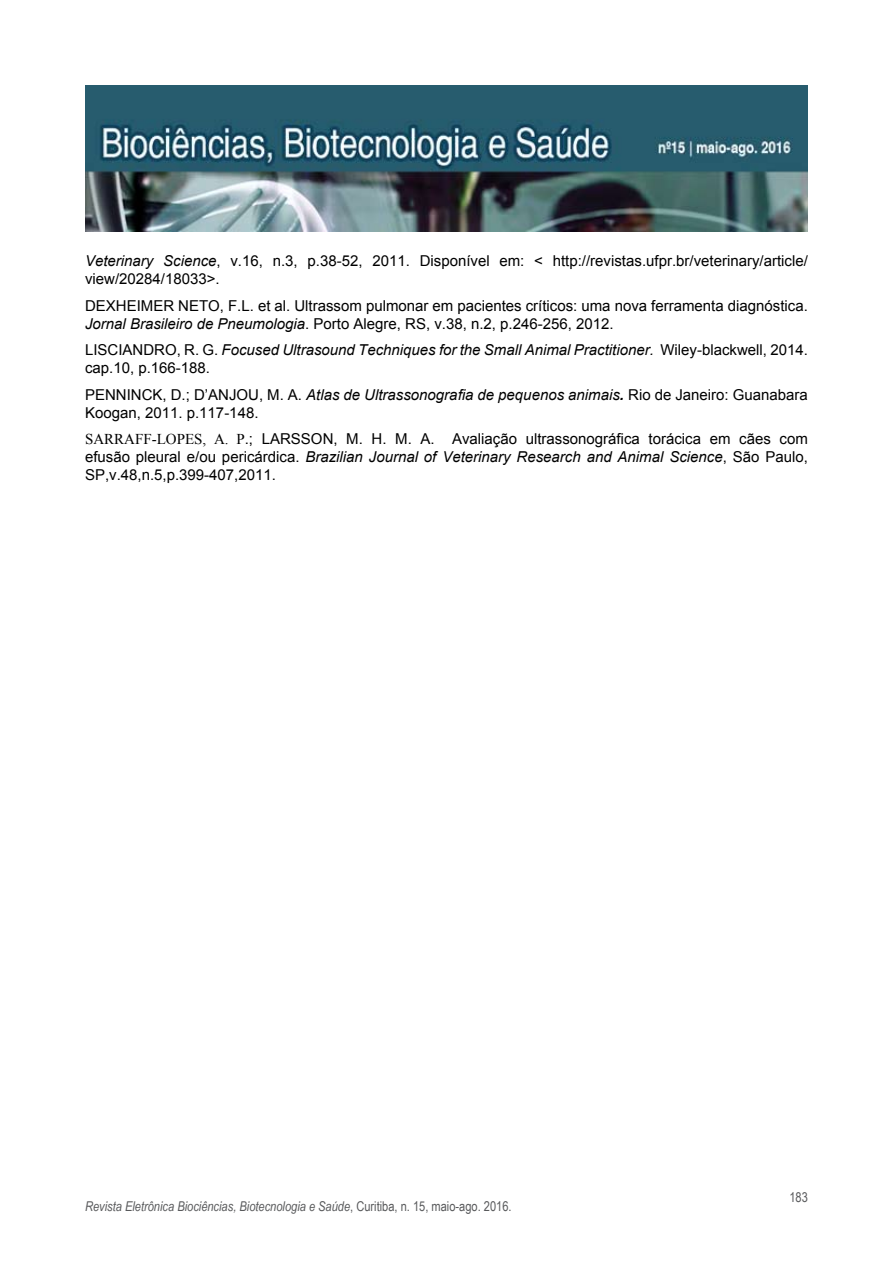
<style>
.page{position:relative;width:893px;height:1263px;background:#fff}
.page>*{position:absolute;margin:0;border:0;box-sizing:border-box;transform-origin:0 0}
.t1{font:15px/18px "Arial";color:#000}
.t2{font:italic 15px/18px "Arial";color:#000}
.t3{font:italic 13.5px "Arial Narrow";color:#58595b}
.t4{font:13.5px "Arial Narrow";color:#58595b}
.s1{font-style:italic}
.s2{font-style:normal}
.s3{font-weight:700;font-style:italic}
.s4{font-family:"Times New Roman"}
</style>
<div class="page">
<img style="left:85px;top:85px;width:723px;height:146px">
<p class="t1" style="left:85px;top:252px;width:724px"><span class="s1">Veterinary Science</span>, v.16, n.3, p.38-52, 2011. Disponível em: &lt; http://revistas.ufpr.br/veterinary/article/ view/20284/18033&gt;.</p>
<p class="t1" style="left:85px;top:296px;width:724px">DEXHEIMER NETO, F.L. et al. Ultrassom pulmonar em pacientes críticos: uma nova ferramenta diagnóstica.<br><span class="s1">Jornal Brasileiro de Pneumologia</span>. Porto Alegre, RS, v.38, n.2, p.246-256, 2012.</p>
<p class="t2" style="left:85px;top:341px;width:724px"><span class="s2">LISCIANDRO, R. G.</span> Focused Ultrasound Techniques for the Small Animal Practitioner. <span class="s2">Wiley-blackwell, 2014. cap.10, p.166-188.</span></p>
<p class="t1" style="left:85px;top:385px;width:724px">PENNINCK, D.; D’ANJOU, M. A. <span class="s1">Atlas de Ultrassonografia de pequenos animais</span><span class="s3">.</span> Rio de Janeiro: Guanabara<br>Koogan, 2011. p.117-148.</p>
<p class="t1" style="left:85px;top:430px;width:724px;text-align:justify"><span class="s4">SARRAFF-LOPES, A. P</span>.; LARSSON, M. H. M. A. Avaliação ultrassonográfica torácica em cães com efusão pleural e/ou pericárdica. <span class="s1">Brazilian Journal of Veterinary Research and Animal Science</span>, São Paulo, SP,v.48,n.5,p.399-407,2011.</p>
<p class="t3" style="left:85px;top:1197px;width:428px">Revista Eletrônica Biociências, Biotecnologia e Saúde<span class="s2">, Curitiba, n. 15, maio-ago. 2016.</span></p>
<p class="t4" style="left:789px;top:1187px;width:20px">183</p>
</div>
